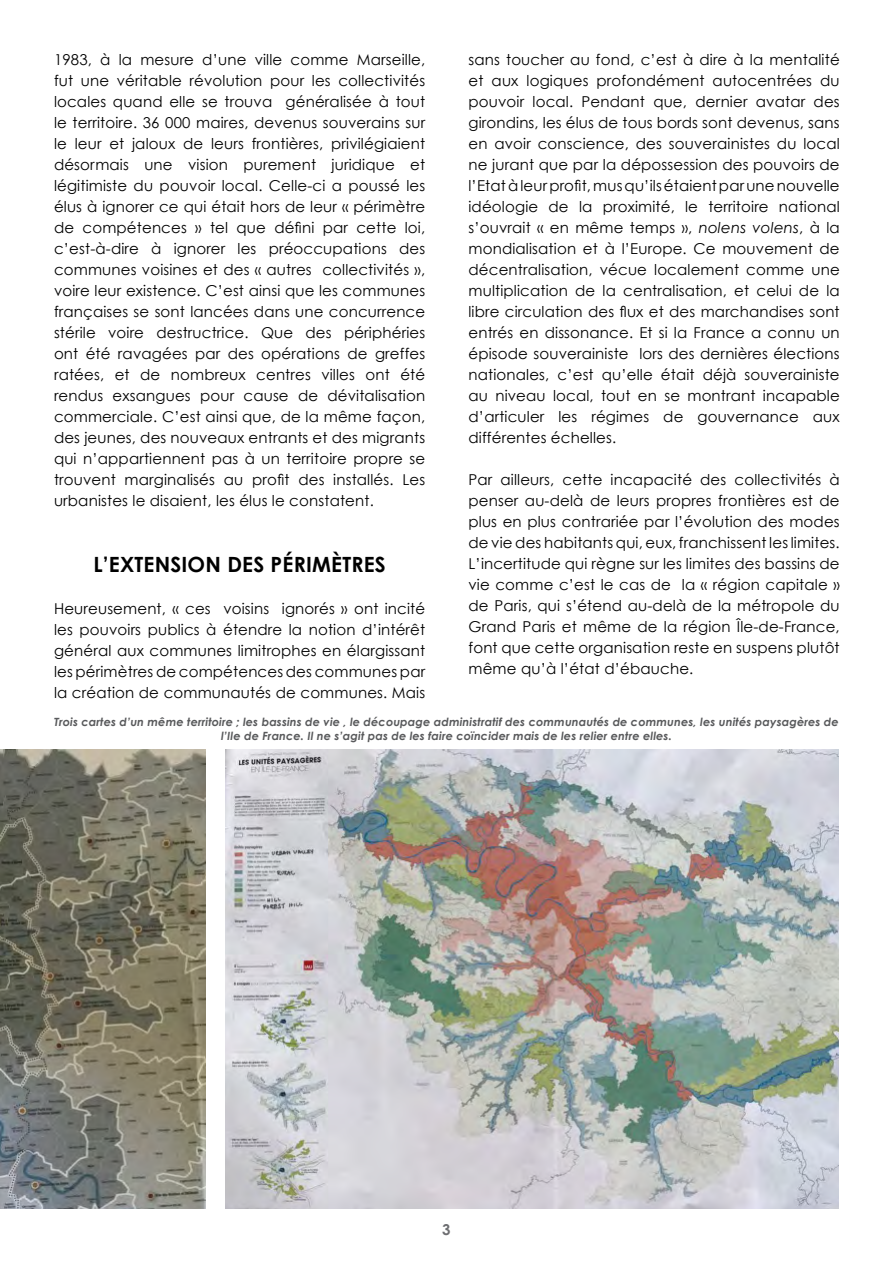
<style>
.page{position:relative;width:893px;height:1263px;background:#fff}
.page>*{position:absolute;margin:0;border:0;box-sizing:border-box;transform-origin:0 0}
.t1{font:700 21px "Century Gothic";letter-spacing:.01em;color:#000}
.t2{font:15px/21px "Century Gothic";letter-spacing:.01em;color:#000;text-align:justify}
.t3{font:700 15px "Century Gothic";color:#6d6e71}
.t4{font:italic 700 11.4px/13.6px "Century Gothic";letter-spacing:.01em;color:#58595b;text-align:center}
.s1{font-style:italic}
</style>
<div class="page">
<img style="left:225px;top:750px;width:614px;height:459px">
<img style="left:0;top:750px;width:205px;height:459px">
<p class="t2" style="left:468px;top:49px;width:373px">sans toucher au fond, c’est à dire à la mentalité et aux logiques profondément autocentrées du pouvoir local. Pendant que, dernier avatar des girondins, les élus de tous bords sont devenus, sans en avoir conscience, des souverainistes du local ne jurant que par la dépossession des pouvoirs de l’Etat à leur profit, mus qu’ils étaient par une nouvelle idéologie de la proximité, le territoire national s’ouvrait « en même temps », <span class="s1">nolens volens</span>, à la mondialisation et à l’Europe. Ce mouvement de décentralisation, vécue localement comme une multiplication de la centralisation, et celui de la libre circulation des flux et des marchandises sont entrés en dissonance. Et si la France a connu un épisode souverainiste lors des dernières élections nationales, c’est qu’elle était déjà souverainiste au niveau local, tout en se montrant incapable d’articuler les régimes de gouvernance aux différentes échelles.</p>
<p class="t2" style="left:468px;top:469px;width:373px">Par ailleurs, cette incapacité des collectivités à penser au-delà de leurs propres frontières est de plus en plus contrariée par l’évolution des modes de vie des habitants qui, eux, franchissent les limites.<br>L’incertitude qui règne sur les limites des bassins de vie comme c’est le cas de la « région capitale » de Paris, qui s’étend au-delà de la métropole du Grand Paris et même de la région Île-de-France, font que cette organisation reste en suspens plutôt même qu’à l’état d’ébauche.</p>
<p class="t4" style="left:54px;top:715px;width:786px">Trois cartes d’un même territoire ; les bassins de vie , le découpage administratif des communautés de communes, les unités paysagères de l’Ile de France. Il ne s’agit pas de les faire coïncider mais de les relier entre elles.</p>
<p class="t2" style="left:54px;top:49px;width:373px">1983, à la mesure d’une ville comme Marseille, fut une véritable révolution pour les collectivités locales quand elle se trouva généralisée à tout le territoire. 36 000 maires, devenus souverains sur le leur et jaloux de leurs frontières, privilégiaient désormais une vision purement juridique et légitimiste du pouvoir local. Celle-ci a poussé les élus à ignorer ce qui était hors de leur « périmètre de compétences » tel que défini par cette loi, c’est-à-dire à ignorer les préoccupations des communes voisines et des « autres collectivités », voire leur existence. C’est ainsi que les communes françaises se sont lancées dans une concurrence stérile voire destructrice. Que des périphéries ont été ravagées par des opérations de greffes ratées, et de nombreux centres villes ont été rendus exsangues pour cause de dévitalisation commerciale. C’est ainsi que, de la même façon, des jeunes, des nouveaux entrants et des migrants qui n’appartiennent pas à un territoire propre se trouvent marginalisés au profit des installés. Les urbanistes le disaient, les élus le constatent.</p>
<h1 class="t1" style="left:93px;top:551px;width:294px">L’EXTENSION DES PÉRIMÈTRES</h1>
<p class="t2" style="left:54px;top:598px;width:373px">Heureusement, « ces voisins ignorés » ont incité les pouvoirs publics à étendre la notion d’intérêt général aux communes limitrophes en élargissant les périmètres de compétences des communes par la création de communautés de communes. Mais</p>
<p class="t3" style="left:442px;top:1220px;width:10px">3</p>
</div>
